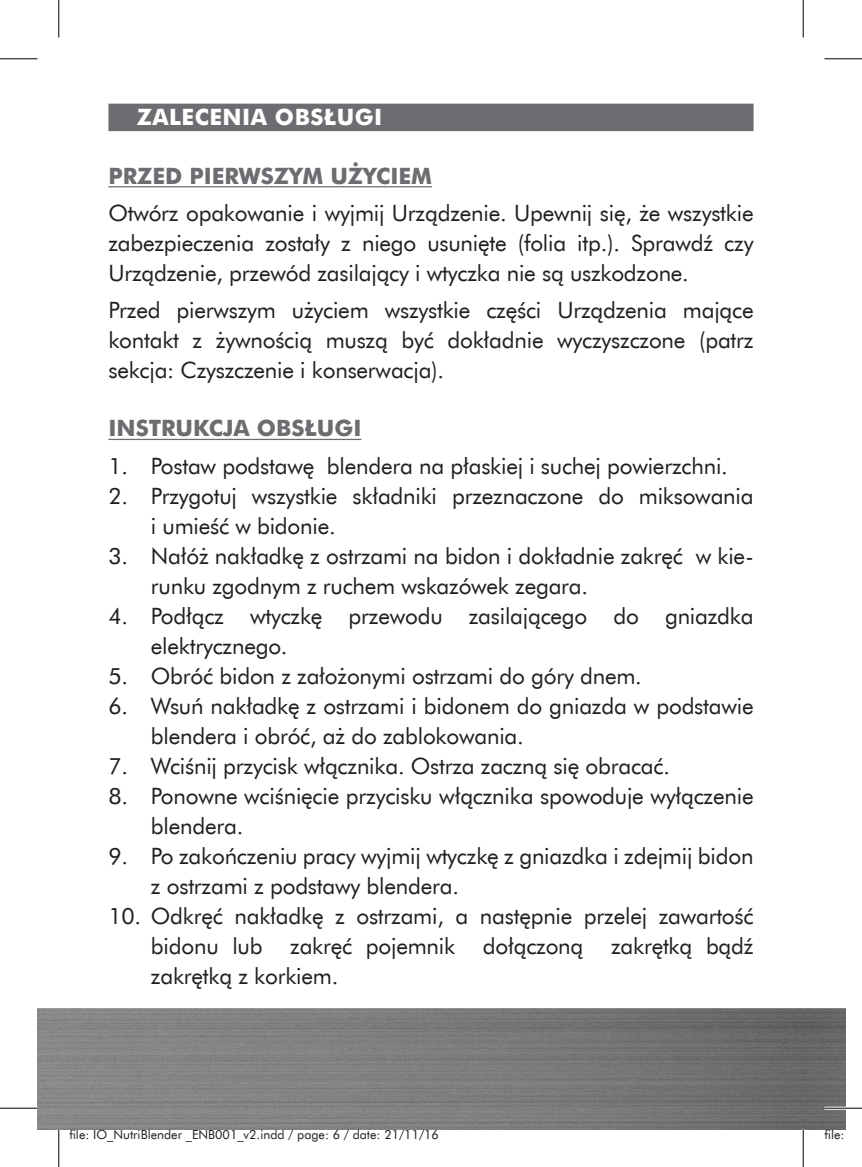
<style>
.page{position:relative;width:862px;height:1167px;background:#fff}
.page>*{position:absolute;margin:0;border:0;box-sizing:border-box;transform-origin:0 0}
.t1{font:22.5px/30px "Futura EU";letter-spacing:-.01em;color:#231f20}
.t2{font:700 22.5px "Futura EU";color:#6c6d70}
.t3{font:700 22.5px "Futura EU";letter-spacing:.02em;color:#fff}
.t4{font:12.5px "Futura EU";color:#231f20}
</style>
<div class="page">
<img style="left:38px;top:1008px;width:807px;height:121px">
<div style="left:108px;top:104px;width:645px;height:27px;background:#6c6d70"></div>
<hr style="left:108px;top:186px;width:324px;height:1px;background:#6c6d70">
<hr style="left:108px;top:439px;width:253px;height:1px;background:#6c6d70">
<hr style="left:824px;top:1106px;width:38px;height:3px;background:#fff">
<hr style="left:0;top:58px;width:38px;height:1px;background:#000">
<hr style="left:824px;top:58px;width:38px;height:1px;background:#000">
<hr style="left:0;top:1107px;width:38px;height:1px;background:#000">
<hr style="left:824px;top:1107px;width:38px;height:1px;background:#000">
<hr style="left:58px;top:0;width:1px;height:37px;background:#000">
<hr style="left:58px;top:1129px;width:1px;height:37px;background:#000">
<hr style="left:802px;top:0;width:1px;height:37px;background:#000">
<hr style="left:802px;top:1129px;width:1px;height:37px;background:#000">
<p class="t3" style="left:137px;top:103px;width:247px">ZALECENIA OBSŁUGI</p>
<p class="t2" style="left:108px;top:162px;width:325px">PRZED PIERWSZYM UŻYCIEM</p>
<p class="t1" style="left:108px;top:199px;width:646px;text-align:justify">Otwórz opakowanie i wyjmij Urządzenie. Upewnij się, że wszystkie zabezpieczenia zostały z niego usunięte (folia itp.). Sprawdź czy Urządzenie, przewód zasilający i wtyczka nie są uszkodzone.</p>
<p class="t1" style="left:108px;top:296px;width:646px;text-align:justify">Przed pierwszym użyciem wszystkie części Urządzenia mające kontakt z żywnością muszą być dokładnie wyczyszczone (patrz sekcja: Czyszczenie i konserwacja).</p>
<p class="t2" style="left:108px;top:414px;width:254px">INSTRUKCJA OBSŁUGI</p>
<p class="t1" style="left:108px;top:451px;width:621px">1. Postaw podstawę blendera na płaskiej i suchej powierzchni.</p>
<p class="t1" style="left:151px;top:481px;width:604px;text-indent:-43px">2. Przygotuj wszystkie składniki przeznaczone do miksowania i umieść w bidonie.</p>
<p class="t1" style="left:151px;top:541px;width:604px;text-indent:-43px">3. Nałóż nakładkę z ostrzami na bidon i dokładnie zakręć w kie&shy;runku zgodnym z ruchem wskazówek zegara.</p>
<p class="t1" style="left:151px;top:601px;width:604px;text-indent:-43px">4. Podłącz wtyczkę przewodu zasilającego do gniazdka elektrycznego.</p>
<p class="t1" style="left:108px;top:661px;width:535px">5. Obróć bidon z założonymi ostrzami do góry dnem.</p>
<p class="t1" style="left:151px;top:691px;width:604px;text-indent:-43px">6. Wsuń nakładkę z ostrzami i bidonem do gniazda w podstawie blendera i obróć, aż do zablokowania.</p>
<p class="t1" style="left:108px;top:751px;width:563px">7. Wciśnij przycisk włącznika. Ostrza zaczną się obracać.</p>
<p class="t1" style="left:151px;top:781px;width:604px;text-indent:-43px">8. Ponowne wciśnięcie przycisku włącznika spowoduje wyłączenie blendera.</p>
<p class="t1" style="left:151px;top:841px;width:604px;text-indent:-43px">9. Po zakończeniu pracy wyjmij wtyczkę z gniazdka i zdejmij bidon z ostrzami z podstawy blendera.</p>
<p class="t1" style="left:151px;top:901px;width:604px;text-align:justify;text-indent:-43px">10. Odkręć nakładkę z ostrzami, a następnie przelej zawartość bidonu lub zakręć pojemnik dołączoną zakrętką bądź zakrętką z korkiem.</p>
<p class="t4" style="left:69px;top:1126px;width:371px">file: IO_NutriBlender _ENB001_v2.indd / page: 6 / date: 21/11/16</p>
<p class="t4" style="left:824px;top:1126px;width:39px">file: IO</p>
</div>
